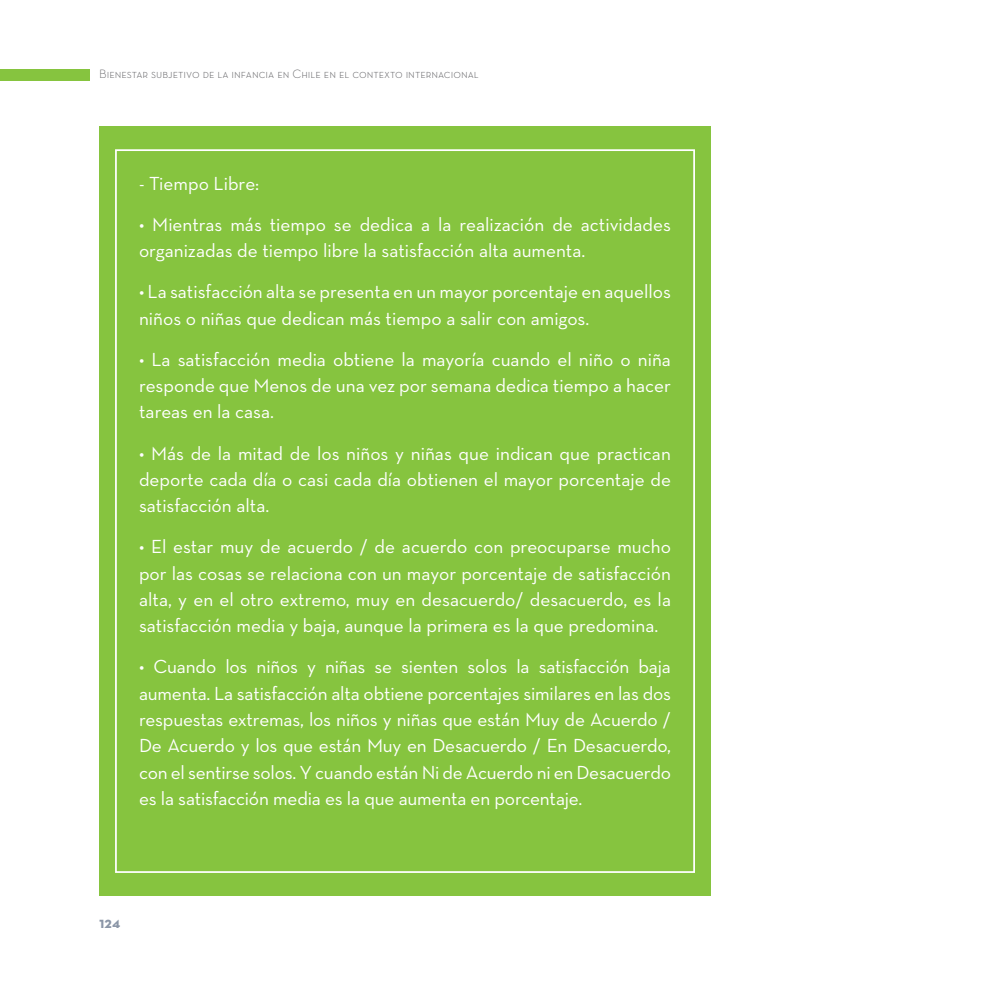
<style>
.page{position:relative;width:993px;height:993px;background:#fff}
.page>*{position:absolute;margin:0;border:0;box-sizing:border-box;transform-origin:0 0}
.t1{font:19.25px/26.2px "Neutra Text";color:#fff;text-align:justify}
.t2{font:15.75px "Neutra Text Bold SC";color:#8b96a7}
.t3{font:12.25px "Neutra Text Light SC";color:#636366}
</style>
<div class="page">
<div style="left:0;top:69px;width:89px;height:12px;background:#86c43f"></div>
<div style="left:99px;top:126px;width:611px;height:769px;background:#86c43f"></div>
<p class="t3" style="left:99px;top:67px;width:381px">Bienestar subjetivo de la infancia en Chile en el contexto internacional</p>
<p class="t1" style="left:139px;top:170px;width:122px">- Tiempo Libre:</p>
<p class="t1" style="left:139px;top:211px;width:533px">• Mientras más tiempo se dedica a la realización de actividades organizadas de tiempo libre la satisfacción alta aumenta.</p>
<p class="t1" style="left:139px;top:278px;width:533px">• La satisfacción alta se presenta en un mayor porcentaje en aquellos niños o niñas que dedican más tiempo a salir con amigos.</p>
<p class="t1" style="left:139px;top:346px;width:533px">• La satisfacción media obtiene la mayoría cuando el niño o niña responde que Menos de una vez por semana dedica tiempo a hacer tareas en la casa.</p>
<p class="t1" style="left:139px;top:439px;width:533px">• Más de la mitad de los niños y niñas que indican que practican deporte cada día o casi cada día obtienen el mayor porcentaje de satisfacción alta.</p>
<p class="t1" style="left:139px;top:533px;width:533px">• El estar muy de acuerdo / de acuerdo con preocuparse mucho por las cosas se relaciona con un mayor porcentaje de satisfacción alta, y en el otro extremo, muy en desacuerdo/ desacuerdo, es la satisfacción media y baja, aunque la primera es la que predomina.</p>
<p class="t1" style="left:139px;top:653px;width:533px">• Cuando los niños y niñas se sienten solos la satisfacción baja aumenta. La satisfacción alta obtiene porcentajes similares en las dos respuestas extremas, los niños y niñas que están Muy de Acuerdo / De Acuerdo y los que están Muy en Desacuerdo / En Desacuerdo, con el sentirse solos. Y cuando están Ni de Acuerdo ni en Desacuerdo es la satisfacción media es la que aumenta en porcentaje.</p>
<p class="t2" style="left:99px;top:912px;width:23px">124</p>
</div>
